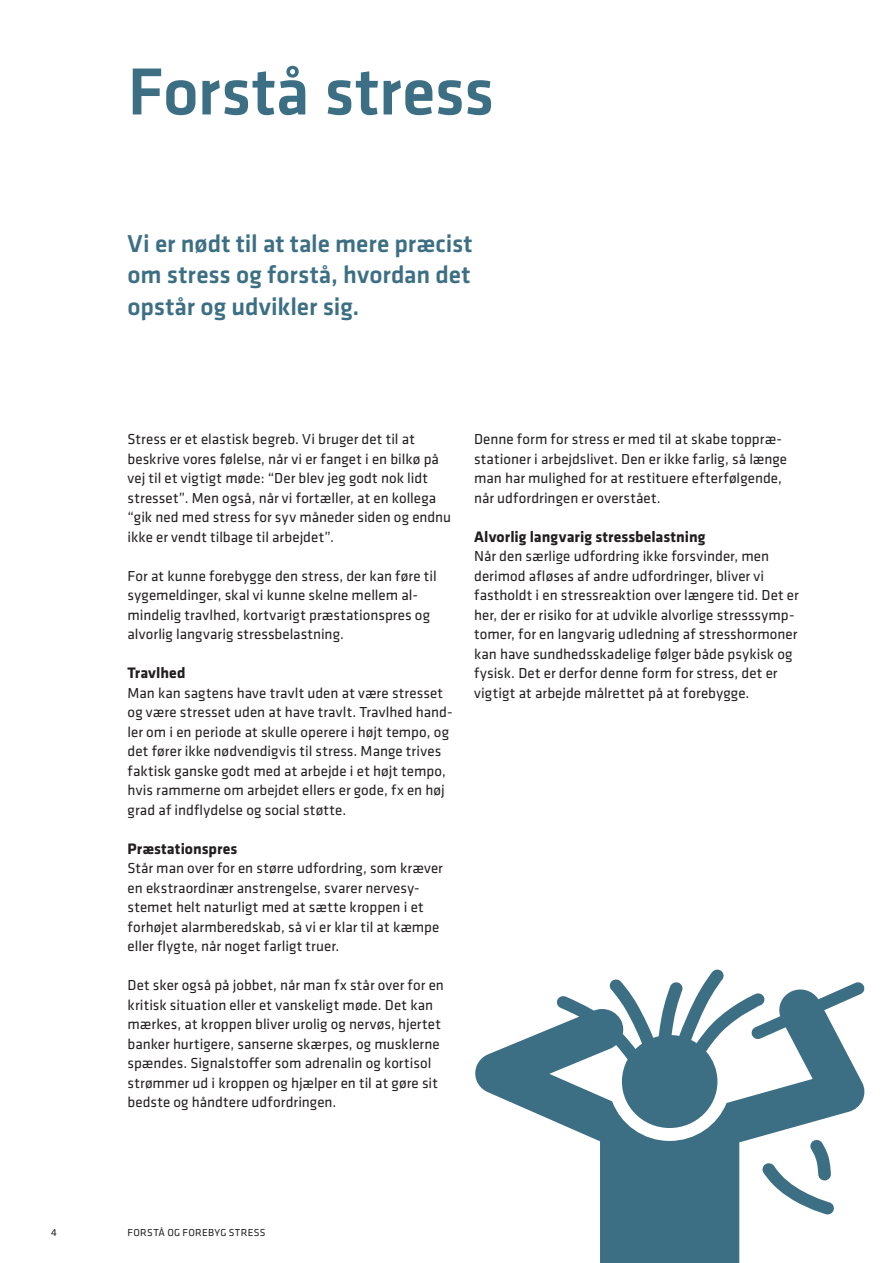
<style>
.page{position:relative;width:893px;height:1263px;background:#fff}
.page>*{position:absolute;margin:0;border:0;box-sizing:border-box;transform-origin:0 0}
.t1{font:500 69px "Klavika Basic";letter-spacing:-.01em;color:#3d6f84}
.t2{font:500 25.35px/31.2px "Klavika Basic";letter-spacing:-.005em;color:#3d6f84;text-align:justify}
.t3{font:700 15.75px "Klavika Basic";color:#231f20}
.t4{font:15px/19.5px "Klavika Basic";color:#231f20}
.t5{font:10.5px "Klavika Basic";letter-spacing:.035em;color:#231f20}
</style>
<div class="page">
<svg style="left:475px;top:969px;width:390px;height:294px"></svg>
<h1 class="t1" style="left:128px;top:45px;width:368px">Forstå stress</h1>
<h2 class="t2" style="left:128px;top:228px;width:346px">Vi er nødt til at tale mere præcist om stress og forstå, hvordan det opstår og udvikler sig.</h2>
<p class="t4" style="left:128px;top:429px;width:325px">Stress er et elastisk begreb. Vi bruger det til at beskrive vores følelse, når vi er fanget i en bilkø på vej til et vigtigt møde: “Der blev jeg godt nok lidt stresset”. Men også, når vi fortæller, at en kollega “gik ned med stress for syv måneder siden og endnu ikke er vendt tilbage til arbejdet”.</p>
<p class="t4" style="left:128px;top:565px;width:311px">For at kunne forebygge den stress, der kan føre til sygemeldinger, skal vi kunne skelne mellem al&shy;mindelig travlhed, kortvarigt præstationspres og alvorlig langvarig stressbelastning.</p>
<p class="t3" style="left:128px;top:661px;width:59px">Travlhed</p>
<p class="t4" style="left:128px;top:682px;width:327px">Man kan sagtens have travlt uden at være stresset og være stresset uden at have travlt. Travlhed hand&shy;ler om i en periode at skulle operere i højt tempo, og det fører ikke nødvendigvis til stress. Mange trives faktisk ganske godt med at arbejde i et højt tempo, hvis rammerne om arbejdet ellers er gode, fx en høj grad af indflydelse og social støtte.</p>
<p class="t3" style="left:128px;top:837px;width:111px">Præstationspres</p>
<p class="t4" style="left:128px;top:858px;width:317px">Står man over for en større udfordring, som kræver en ekstraordinær anstrengelse, svarer nervesy&shy;stemet helt naturligt med at sætte kroppen i et forhøjet alarmberedskab, så vi er klar til at kæmpe eller flygte, når noget farligt truer.</p>
<p class="t4" style="left:128px;top:975px;width:318px">Det sker også på jobbet, når man fx står over for en kritisk situation eller et vanskeligt møde. Det kan mærkes, at kroppen bliver urolig og nervøs, hjertet banker hurtigere, sanserne skærpes, og musklerne spændes. Signalstoffer som adrenalin og kortisol strømmer ud i kroppen og hjælper en til at gøre sit bedste og håndtere udfordringen.</p>
<p class="t4" style="left:474px;top:429px;width:315px">Denne form for stress er med til at skabe toppræ&shy;stationer i arbejdslivet. Den er ikke farlig, så længe man har mulighed for at restituere efterfølgende, når udfordringen er overstået.</p>
<p class="t3" style="left:474px;top:525px;width:233px">Alvorlig langvarig stressbelastning</p>
<p class="t4" style="left:474px;top:546px;width:326px">Når den særlige udfordring ikke forsvinder, men derimod afløses af andre udfordringer, bliver vi fastholdt i en stressreaktion over længere tid. Det er her, der er risiko for at udvikle alvorlige stresssymp&shy;tomer, for en langvarig udledning af stresshormoner kan have sundhedsskadelige følger både psykisk og fysisk. Det er derfor denne form for stress, det er vigtigt at arbejde målrettet på at forebygge.</p>
<p class="t5" style="left:51px;top:1225px;width:7px">4</p>
<p class="t5" style="left:128px;top:1225px;width:139px">Forstå og forebyg stress</p>
</div>
